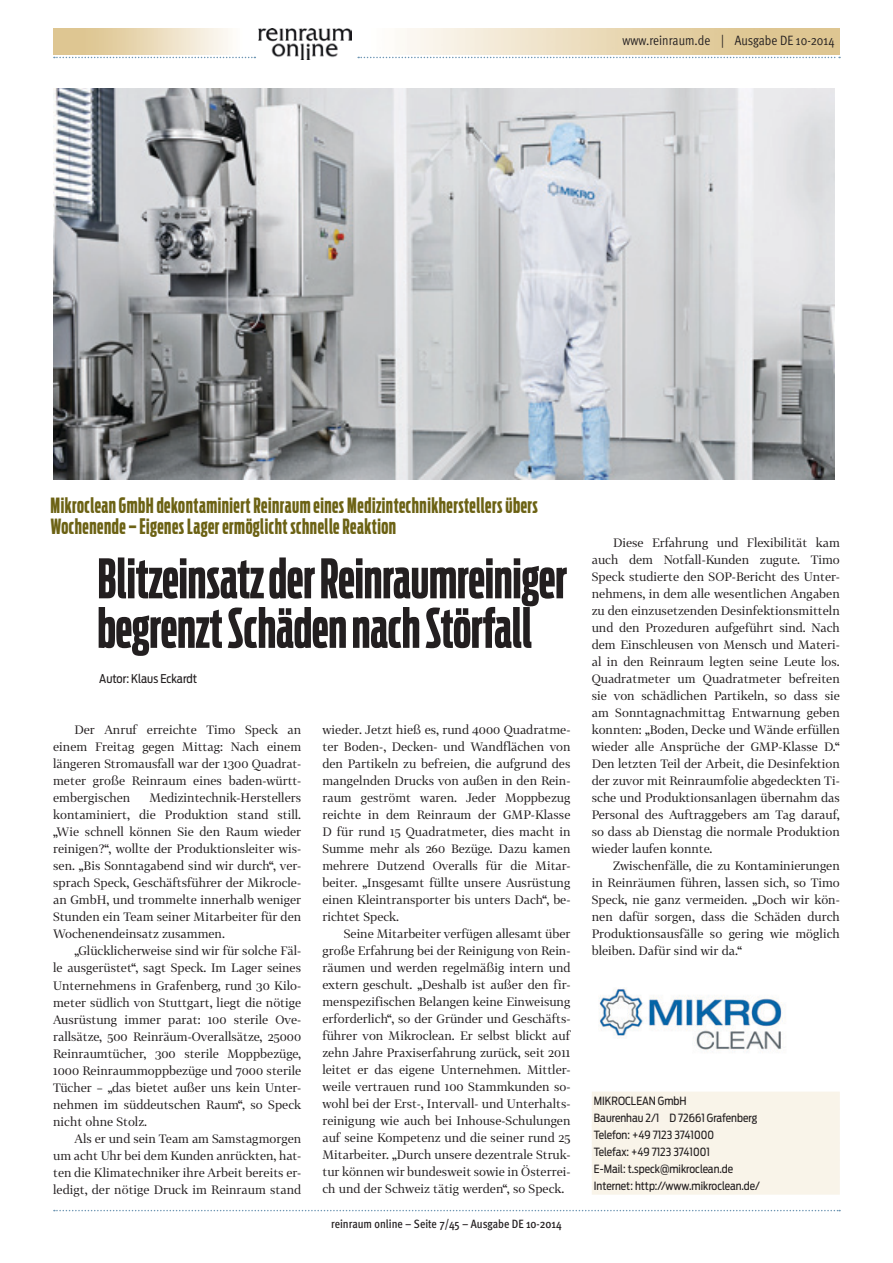
<style>
.page{position:relative;width:893px;height:1263px;background:#fff}
.page>*{position:absolute;margin:0;border:0;box-sizing:border-box;transform-origin:0 0}
.t1{font:700 54px/49.5px "Antenna Comp";color:#231f20}
.t2{font:700 21px/21px "Antenna Comp";letter-spacing:.025em;color:#6c6214}
.t3{font:13.5px "Meta OT Cond Norm";color:#231f20}
.t4{font:12px/17px "Tabac G2";color:#231f20;text-align:justify}
.t5{font:500 condensed 12px "Meta OT";color:#231f20}
.t6{font:12px "Antenna Cond";letter-spacing:-.005em;color:#231f20}
.t7{font:11.25px/17px "Antenna Cond";color:#231f20}
</style>
<div class="page">
<svg style="left:358px;top:57px;width:482px;height:1px"></svg>
<svg style="left:54px;top:57px;width:201px;height:1px"></svg>
<svg style="left:54px;top:1210px;width:786px;height:1px"></svg>
<img style="left:258px;top:29px;width:94px;height:31px">
<img style="left:53px;top:88px;width:781px;height:391px">
<div style="left:592px;top:1091px;width:248px;height:18px;background:#f9f4e9"></div>
<div style="left:592px;top:1108px;width:248px;height:18px;background:#f9f4e9"></div>
<div style="left:592px;top:1125px;width:248px;height:18px;background:#f9f4e9"></div>
<div style="left:592px;top:1143px;width:248px;height:18px;background:#f9f4e9"></div>
<div style="left:592px;top:1160px;width:248px;height:18px;background:#f9f4e9"></div>
<div style="left:592px;top:1177px;width:248px;height:18px;background:#f9f4e9"></div>
<img style="left:599px;top:988px;width:185px;height:64px">
<p class="t3" style="left:622px;top:32px;width:214px">www.reinraum.de | Ausgabe DE 10-2014</p>
<h2 class="t2" style="left:50px;top:495px;width:489px">Mikroclean GmbH dekontaminiert Reinraum eines Medizintechnikherstellers übers<br>Wochenende – Eigenes Lager ermöglicht schnelle Reaktion</h2>
<h1 class="t1" style="left:97px;top:554px;width:471px">Blitzeinsatz der Reinraumreiniger begrenzt Schäden nach Störfall</h1>
<p class="t6" style="left:99px;top:672px;width:99px">Autor: Klaus Eckardt</p>
<p class="t4" style="left:53px;top:721px;width:250px;text-indent:21px">Der Anruf erreichte Timo Speck an einem Freitag gegen Mittag: Nach einem längeren Stromausfall war der 1300 Quadrat&shy;meter große Reinraum eines baden-württ&shy;embergischen</p>
<p class="t4" style="left:53px;top:789px;width:250px;text-indent:96px">Medizintechnik-Herstellers kontaminiert, die Produktion stand still. „Wie schnell können Sie den Raum wieder reinigen?“, wollte der Produktionsleiter wis&shy;sen. „Bis Sonntagabend sind wir durch“, ver&shy;sprach Speck, Geschäftsführer der Mikrocle&shy;an GmbH, und trommelte innerhalb weniger Stunden ein Team seiner Mitarbeiter für den Wochenendeinsatz zusammen.</p>
<p class="t4" style="left:53px;top:942px;width:250px;text-indent:21px">„Glücklicherweise sind wir für solche Fäl&shy;le ausgerüstet“, sagt Speck. Im Lager seines Unternehmens in Grafenberg, rund 30 Kilo&shy;meter südlich von Stuttgart, liegt die nötige Ausrüstung immer parat: 100 sterile Ove&shy;rallsätze, 500 Reinräum-Overallsätze, 25000<br>Reinraumtücher, 300 sterile Moppbezüge, 1000 Reinraummoppbezüge und 7000 sterile Tücher – „das bietet außer uns kein Unter&shy;nehmen im süddeutschen Raum“, so Speck nicht ohne Stolz.</p>
<p class="t4" style="left:53px;top:1129px;width:250px;text-indent:21px">Als er und sein Team am Samstagmorgen um acht Uhr bei dem Kunden anrückten, hat&shy;ten die Klimatechniker ihre Arbeit bereits er&shy;ledigt, der nötige Druck im Reinraum stand</p>
<p class="t4" style="left:322px;top:721px;width:250px">wieder. Jetzt hieß es, rund 4000 Quadratme&shy;ter Boden-, Decken- und Wandflächen von den Partikeln zu befreien, die aufgrund des mangelnden Drucks von außen in den Rein&shy;raum geströmt waren. Jeder Moppbezug reichte in dem Reinraum der GMP-Klasse D für rund 15 Quadratmeter, dies macht in Summe mehr als 260 Bezüge. Dazu kamen mehrere Dutzend Overalls für die Mitar&shy;beiter. „Insgesamt füllte unsere Ausrüstung einen Kleintransporter bis unters Dach“, be&shy;richtet Speck.</p>
<p class="t4" style="left:322px;top:925px;width:250px;text-indent:21px">Seine Mitarbeiter verfügen allesamt über große Erfahrung bei der Reinigung von Rein&shy;räumen und werden regelmäßig intern und extern geschult. „Deshalb ist außer den fir&shy;menspezifischen Belangen keine Einweisung erforderlich“, so der Gründer und Geschäfts&shy;führer von Mikroclean. Er selbst blickt auf zehn Jahre Praxiserfahrung zurück, seit 2011 leitet er das eigene Unternehmen. Mittler&shy;weile vertrauen rund 100 Stammkunden so&shy;wohl bei der Erst-, Intervall- und Unterhalts&shy;reinigung wie auch bei Inhouse-Schulungen auf seine Kompetenz und die seiner rund 25<br>Mitarbeiter. „Durch unsere dezentrale Struk&shy;tur können wir bundesweit sowie in Österrei&shy;ch und der Schweiz tätig werden“, so Speck.</p>
<p class="t5" style="left:331px;top:1216px;width:232px">reinraum online – Seite 7/45 – Ausgabe DE 10-2014</p>
<p class="t4" style="left:592px;top:534px;width:250px;text-indent:21px">Diese Erfahrung und Flexibilität kam auch dem Notfall-Kunden zugute. Timo Speck studierte den SOP-Bericht des Unter&shy;nehmens, in dem alle wesentlichen Angaben zu den einzusetzenden Desinfektionsmitteln und den Prozeduren aufgeführt sind. Nach dem Einschleusen von Mensch und Materi&shy;al in den Reinraum legten seine Leute los.<br>Quadratmeter um Quadratmeter befreiten sie von schädlichen Partikeln, so dass sie am Sonntagnachmittag Entwarnung geben konnten: „Boden, Decke und Wände erfüllen wieder alle Ansprüche der GMP-Klasse D.“ Den letzten Teil der Arbeit, die Desinfektion der zuvor mit Reinraumfolie abgedeckten Ti&shy;sche und Produktionsanlagen übernahm das Personal des Auftraggebers am Tag darauf, so dass ab Dienstag die normale Produktion wieder laufen konnte.</p>
<p class="t4" style="left:592px;top:857px;width:250px;text-indent:21px">Zwischenfälle, die zu Kontaminierungen in Reinräumen führen, lassen sich, so Timo Speck, nie ganz vermeiden. „Doch wir kön&shy;nen dafür sorgen, dass die Schäden durch Produktionsausfälle so gering wie möglich bleiben. Dafür sind wir da.“</p>
<p class="t7" style="left:594px;top:1092px;width:168px">MIKROCLEAN GmbH<br>Baurenhau 2/1 D 72661 Grafenberg<br>Telefon: +49 7123 3741000<br>Telefax: +49 7123 3741001<br>E-Mail: t.speck@mikroclean.de<br>Internet: http://www.mikroclean.de/</p>
</div>
